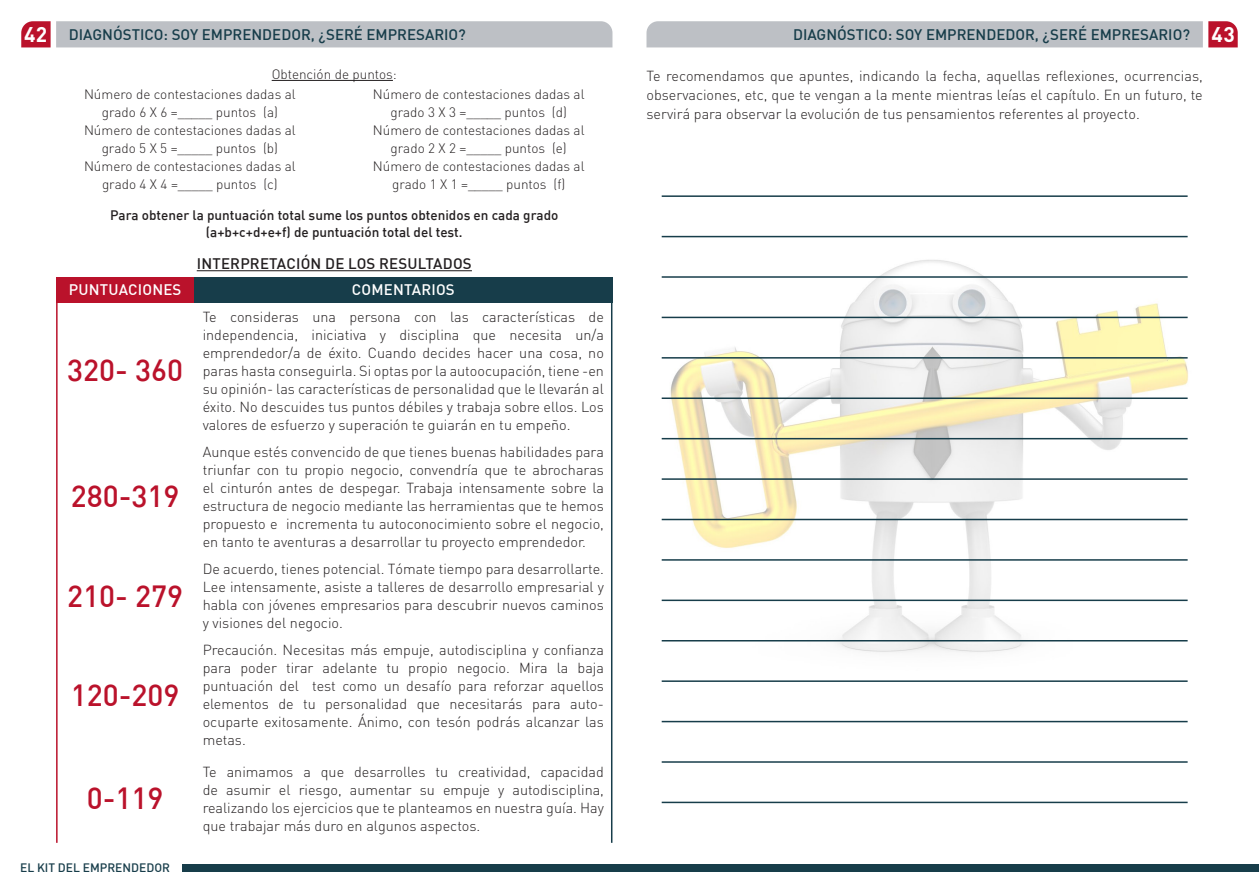
<style>
.page{position:relative;width:1259px;height:893px;background:#fff}
.page>*{position:absolute;margin:0;border:0;box-sizing:border-box;transform-origin:0 0}
.t1{font:500 30px "DIN";color:#ba122b}
.t2{font:500 15px "DIN";color:#173d4a}
.t3{font:500 15px "DIN";color:#231f20}
.Normal__Web{font:500 15px "DIN";color:#fff}
.Normal__Web-2{font:300 14.4px/18px "DIN";color:#231f20;text-align:justify}
.t4{font:300 13.5px/18px "DIN";color:#231f20;text-align:center}
.t5{font:500 13.5px "DIN";color:#231f20}
.t6{font:500 12px "DIN";color:#173d4a}
.s1{font-weight:700;font-size:21px;color:#fff}
</style>
<div class="page">
<div style="left:182px;top:864px;width:895px;height:8px;background:#173d4a"></div>
<svg style="left:21px;top:21px;width:591px;height:26px;background:#beb9bf"></svg>
<div style="left:629px;top:864px;width:630px;height:8px;background:#173d4a"></div>
<div style="left:646px;top:21px;width:556px;height:26px;background:#bdc0c5"></div>
<svg style="left:1208px;top:21px;width:29px;height:26px"></svg>
<hr style="left:272px;top:80px;width:121px;height:1px;background:#231f20">
<div style="left:56px;top:277px;width:138px;height:26px;background:#ba122b"></div>
<div style="left:194px;top:277px;width:418px;height:26px;background:#173d4a"></div>
<hr style="left:197px;top:270px;width:275px;height:1px;background:#231f20">
<hr style="left:56px;top:278px;width:2px;height:565px;background:#ba122b">
<hr style="left:611px;top:281px;width:1px;height:562px;background:#173d4a">
<img style="left:661px;top:195px;width:527px;height:609px">
<hr style="left:661px;top:195px;width:526px;height:2px;background:#173d4a">
<hr style="left:661px;top:236px;width:526px;height:1px;background:#173d4a">
<hr style="left:661px;top:276px;width:526px;height:2px;background:#173d4a">
<hr style="left:661px;top:317px;width:526px;height:1px;background:#173d4a">
<hr style="left:661px;top:357px;width:526px;height:2px;background:#173d4a">
<hr style="left:661px;top:397px;width:526px;height:2px;background:#173d4a">
<hr style="left:661px;top:438px;width:526px;height:1px;background:#173d4a">
<hr style="left:661px;top:478px;width:526px;height:2px;background:#173d4a">
<hr style="left:661px;top:519px;width:526px;height:1px;background:#173d4a">
<hr style="left:661px;top:559px;width:526px;height:2px;background:#173d4a">
<hr style="left:661px;top:600px;width:526px;height:1px;background:#173d4a">
<hr style="left:661px;top:640px;width:526px;height:1px;background:#173d4a">
<hr style="left:661px;top:680px;width:526px;height:2px;background:#173d4a">
<hr style="left:661px;top:721px;width:526px;height:1px;background:#173d4a">
<hr style="left:661px;top:761px;width:526px;height:2px;background:#173d4a">
<hr style="left:661px;top:802px;width:526px;height:1px;background:#173d4a">
<p class="t2" style="left:24px;top:25px;width:443px"><span class="s1">42</span> DIAGNÓSTICO: SOY EMPRENDEDOR, ¿SERÉ EMPRESARIO?</p>
<p class="t4" style="left:272px;top:65px;width:127px">Obtención de puntos:</p>
<p class="t4" style="left:84px;top:85px;width:213px">Número de contestaciones dadas al</p>
<p class="t4" style="left:84px;top:103px;width:213px">grado 6 X 6 =_____ puntos (a)<br>Número de contestaciones dadas al</p>
<p class="t4" style="left:102px;top:139px;width:178px">grado 5 X 5 =_____ puntos (b)</p>
<p class="t4" style="left:84px;top:157px;width:213px">Número de contestaciones dadas al</p>
<p class="t4" style="left:102px;top:175px;width:177px">grado 4 X 4 =_____ puntos (c)</p>
<p class="t4" style="left:373px;top:85px;width:213px">Número de contestaciones dadas al</p>
<p class="t4" style="left:390px;top:103px;width:178px">grado 3 X 3 =_____ puntos (d)</p>
<p class="t4" style="left:373px;top:121px;width:213px">Número de contestaciones dadas al</p>
<p class="t4" style="left:391px;top:139px;width:178px">grado 2 X 2 =_____ puntos (e)</p>
<p class="t4" style="left:373px;top:157px;width:213px">Número de contestaciones dadas al</p>
<p class="t4" style="left:392px;top:175px;width:175px">grado 1 X 1 =_____ puntos (f)</p>
<p class="t5" style="left:110px;top:207px;width:450px">Para obtener la puntuación total sume los puntos obtenidos en cada grado</p>
<p class="t5" style="left:206px;top:223px;width:258px">(a+b+c+d+e+f) de puntuación total del test.</p>
<p class="t3" style="left:197px;top:254px;width:15px">Interpretación</p>
<p class="t3" style="left:325px;top:254px;width:33px">de los</p>
<p class="t3" style="left:379px;top:254px;width:11px">resultados</p>
<p class="Normal__Web" style="left:69px;top:280px;width:20px">Puntuaciones</p>
<p class="Normal__Web" style="left:352px;top:280px;width:20px">Comentarios</p>
<p class="t1" style="left:67px;top:351px;width:117px">320- 360</p>
<p class="t1" style="left:71px;top:477px;width:110px">280-319</p>
<p class="t1" style="left:67px;top:577px;width:117px">210- 279</p>
<p class="t1" style="left:71px;top:676px;width:110px">120-209</p>
<p class="t1" style="left:87px;top:779px;width:78px">0-119</p>
<p class="t6" style="left:20px;top:860px;width:151px">EL KIT DEL EMPRENDEDOR</p>
<p class="Normal__Web-2" style="left:203px;top:307px;width:403px">Te consideras una persona con las características de independencia, iniciativa y disciplina que necesita un/a emprendedor/a de éxito. Cuando decides hacer una cosa, no paras hasta conseguirla. Si optas por la autoocupación, tiene -en su opinión- las características de personalidad que le llevarán al éxito. No descuides tus puntos débiles y trabaja sobre ellos. Los valores de esfuerzo y superación te guiarán en tu empeño.</p>
<p class="Normal__Web-2" style="left:203px;top:443px;width:403px">Aunque estés convencido de que tienes buenas habilidades para triunfar con tu propio negocio, convendría que te abrocharas el cinturón antes de despegar. Trabaja intensamente sobre la estructura de negocio mediante las herramientas que te hemos propuesto e incrementa tu autoconocimiento sobre el negocio, en tanto te aventuras a desarrollar tu proyecto emprendedor.</p>
<p class="Normal__Web-2" style="left:203px;top:560px;width:403px">De acuerdo, tienes potencial. Tómate tiempo para desarrollarte.<br>Lee intensamente, asiste a talleres de desarrollo empresarial y habla con jóvenes empresarios para descubrir nuevos caminos y visiones del negocio.</p>
<p class="Normal__Web-2" style="left:203px;top:641px;width:403px">Precaución. Necesitas más empuje, autodisciplina y confianza para poder tirar adelante tu propio negocio. Mira la baja puntuación del test como un desafío para reforzar aquellos elementos de tu personalidad que necesitarás para auto&shy;ocuparte exitosamente. Ánimo, con tesón podrás alcanzar las metas.</p>
<p class="Normal__Web-2" style="left:203px;top:762px;width:403px">Te animamos a que desarrolles tu creatividad, capacidad de asumir el riesgo, aumentar su empuje y autodisciplina, realizando los ejercicios que te planteamos en nuestra guía. Hay que trabajar más duro en algunos aspectos.</p>
<p class="t2" style="left:793px;top:25px;width:443px">DIAGNÓSTICO: SOY EMPRENDEDOR, ¿SERÉ EMPRESARIO? <span class="s1">43</span></p>
<p class="Normal__Web-2" style="left:646px;top:66px;width:558px;line-height:19.2px">Te recomendamos que apuntes, indicando la fecha, aquellas reflexiones, ocurrencias, observaciones, etc, que te vengan a la mente mientras leías el capítulo. En un futuro, te servirá para observar la evolución de tus pensamientos referentes al proyecto.</p>
</div>
